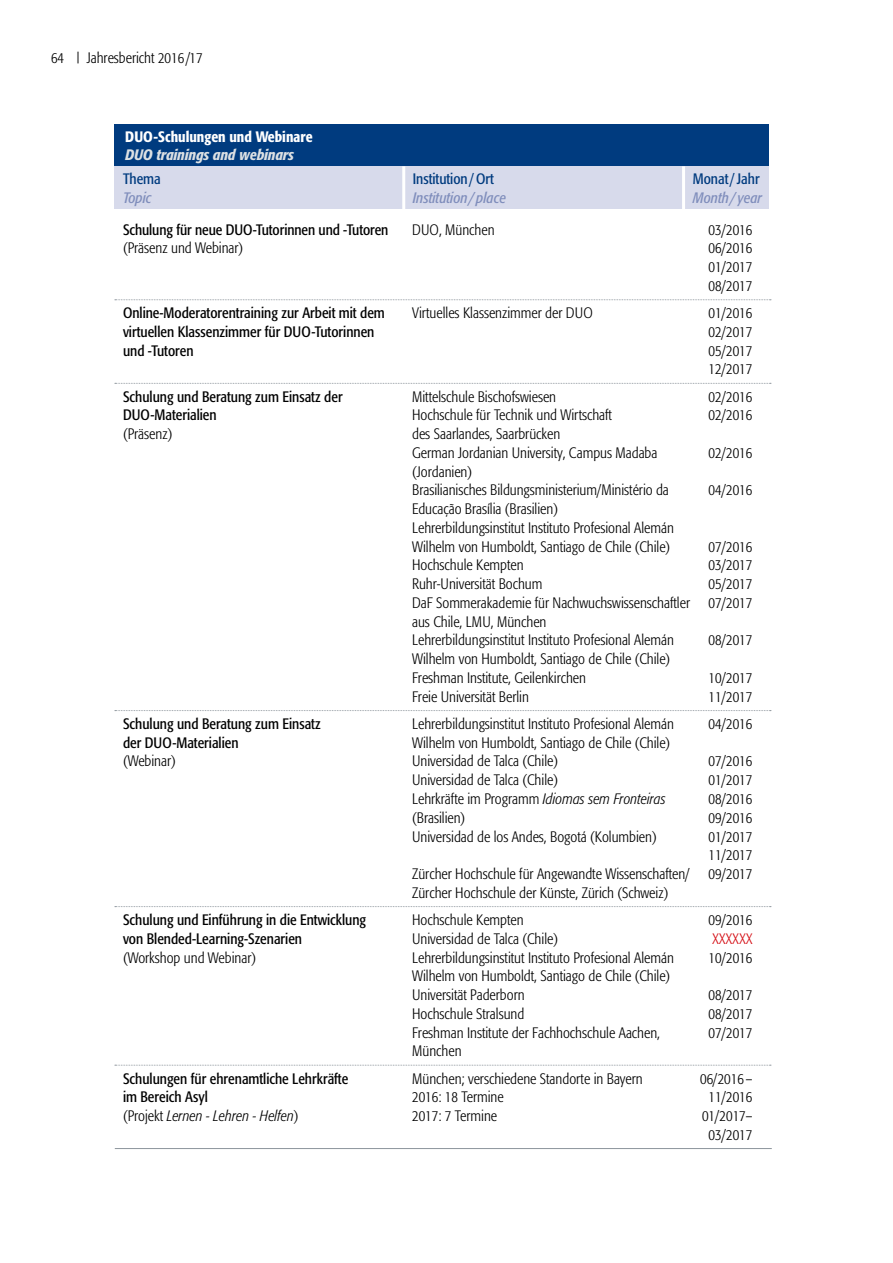
<style>
.page{position:relative;width:893px;height:1263px;background:#fff}
.page>*{position:absolute;margin:0;border:0;box-sizing:border-box;transform-origin:0 0}
.t1{font:300 condensed 15px/18.8px "Formata Pro";color:#000}
.t2{font:condensed 15px "Formata Pro";color:#000}
.t3{font:italic condensed 15px "Formata Pro";color:#808ebc}
.t4{font:condensed 15px "Formata Pro";color:#003b7f}
.t5{font:italic 300 condensed 15px "Formata Pro";color:#000}
.t6{font:500 condensed 15px "Formata Pro";color:#fff}
.t7{font:italic 500 condensed 15px "Formata Pro";color:#dce0e3}
.t8{font:300 condensed 15px "Formata Pro";letter-spacing:.03em;color:#d40a11}
.t9{font:300 condensed 12.3px "Formata Pro";color:#000;scale:1.22 1}
.s1{font-style:italic}
.s2{font-style:normal}
</style>
<div class="page">
<div style="left:114px;top:124px;width:655px;height:42px;background:#003b7f"></div>
<div style="left:114px;top:166px;width:655px;height:43px;background:#d7daeb"></div>
<svg style="left:115px;top:299px;width:656px;height:1px"></svg>
<svg style="left:115px;top:383px;width:656px;height:1px"></svg>
<svg style="left:115px;top:710px;width:656px;height:1px"></svg>
<svg style="left:115px;top:906px;width:656px;height:1px"></svg>
<svg style="left:115px;top:1065px;width:656px;height:1px"></svg>
<hr style="left:115px;top:1148px;width:657px;height:1px;background:#8d959c">
<hr style="left:402px;top:166px;width:3px;height:45px;background:#fff">
<hr style="left:682px;top:166px;width:3px;height:45px;background:#fff">
<p class="t1" style="left:51px;top:48px;width:15px">64</p>
<p class="t1" style="left:87px;top:48px;width:117px">Jahresbericht 2016 /17</p>
<p class="t9" style="left:77px;top:49px;width:4px">|</p>
<p class="t6" style="left:125px;top:127px;width:189px">DUO-Schulungen und Webinare</p>
<p class="t7" style="left:125px;top:145px;width:170px">DUO trainings and webinars</p>
<p class="t4" style="left:123px;top:169px;width:39px">Thema</p>
<p class="t4" style="left:413px;top:169px;width:83px">Institution /Ort</p>
<p class="t4" style="left:693px;top:169px;width:68px">Monat/Jahr</p>
<p class="t3" style="left:123px;top:188px;width:30px">Topic</p>
<p class="t3" style="left:413px;top:188px;width:95px">Institution / place</p>
<p class="t3" style="left:693px;top:188px;width:71px">Month / year</p>
<p class="t2" style="left:123px;top:220px;width:267px">Schulung für neue DUO-Tutorinnen und -Tutoren</p>
<p class="t1" style="left:412px;top:220px;width:84px">DUO, München</p>
<p class="t1" style="left:709px;top:220px;width:45px">03/2016</p>
<p class="t1" style="left:123px;top:239px;width:122px">(Präsenz und Webinar)</p>
<p class="t1" style="left:709px;top:239px;width:45px;text-align:justify">06/2016<br>01/2017<br>08/2017</p>
<p class="t2" style="left:123px;top:303px;width:263px">Online-Moderatorentraining zur Arbeit mit dem</p>
<p class="t1" style="left:412px;top:303px;width:182px">Virtuelles Klassenzimmer der DUO</p>
<p class="t1" style="left:709px;top:303px;width:45px">01/2016</p>
<p class="t2" style="left:123px;top:322px;width:253px">virtuellen Klassenzimmer für DUO-Tutorinnen</p>
<p class="t1" style="left:709px;top:322px;width:45px">02/2017</p>
<p class="t2" style="left:123px;top:341px;width:72px">und -Tutoren</p>
<p class="t1" style="left:709px;top:341px;width:45px">05/2017<br>12/2017</p>
<p class="t2" style="left:123px;top:387px;width:221px">Schulung und Beratung zum Einsatz der</p>
<p class="t1" style="left:412px;top:387px;width:145px">Mittelschule Bischofswiesen</p>
<p class="t1" style="left:709px;top:387px;width:45px">02/2016</p>
<p class="t2" style="left:123px;top:405px;width:95px">DUO-Materialien</p>
<p class="t1" style="left:412px;top:406px;width:201px">Hochschule für Technik und Wirtschaft</p>
<p class="t1" style="left:709px;top:406px;width:45px">02/2016</p>
<p class="t1" style="left:123px;top:425px;width:51px">(Präsenz)</p>
<p class="t1" style="left:412px;top:425px;width:247px">des Saarlandes, Saarbrücken<br>German Jordanian University, Campus Madaba</p>
<p class="t1" style="left:709px;top:443px;width:45px">02/2016</p>
<p class="t1" style="left:412px;top:462px;width:258px">(Jordanien)<br>Brasilianisches Bildungsministerium/Ministério da</p>
<p class="t1" style="left:412px;top:500px;width:263px">Educação Brasília (Brasilien)<br>Lehrerbildungsinstitut Instituto Profesional Alemán<br>Wilhelm von Humboldt, Santiago de Chile (Chile)</p>
<p class="t1" style="left:709px;top:481px;width:45px">04/2016</p>
<p class="t1" style="left:709px;top:537px;width:45px">07/2016</p>
<p class="t1" style="left:412px;top:556px;width:113px">Hochschule Kempten</p>
<p class="t1" style="left:709px;top:556px;width:45px">03/2017</p>
<p class="t1" style="left:412px;top:575px;width:132px">Ruhr-Universität Bochum</p>
<p class="t1" style="left:412px;top:575px;width:342px;text-indent:296px">05/2017<br>DaF Sommerakademie für Nachwuchswissenschaftler 07/2017 aus Chile, LMU, München<br>Lehrerbildungsinstitut Instituto Profesional Alemán</p>
<p class="t1" style="left:709px;top:631px;width:45px">08/2017</p>
<p class="t1" style="left:412px;top:650px;width:260px">Wilhelm von Humboldt, Santiago de Chile (Chile)<br>Freshman Institute, Geilenkirchen</p>
<p class="t1" style="left:709px;top:668px;width:45px">10/2017</p>
<p class="t1" style="left:412px;top:687px;width:118px">Freie Universität Berlin</p>
<p class="t1" style="left:709px;top:687px;width:45px">11/2017</p>
<p class="t2" style="left:123px;top:714px;width:199px">Schulung und Beratung zum Einsatz</p>
<p class="t1" style="left:412px;top:714px;width:263px">Lehrerbildungsinstitut Instituto Profesional Alemán</p>
<p class="t1" style="left:709px;top:714px;width:45px">04/2016</p>
<p class="t2" style="left:123px;top:733px;width:117px">der DUO-Materialien</p>
<p class="t1" style="left:412px;top:733px;width:260px">Wilhelm von Humboldt, Santiago de Chile (Chile)</p>
<p class="t1" style="left:123px;top:752px;width:54px">(Webinar)</p>
<p class="t1" style="left:412px;top:752px;width:147px">Universidad de Talca (Chile)</p>
<p class="t1" style="left:709px;top:752px;width:45px">07/2016</p>
<p class="t1" style="left:412px;top:771px;width:147px">Universidad de Talca (Chile)</p>
<p class="t1" style="left:709px;top:771px;width:45px">01/2017</p>
<p class="t1" style="left:412px;top:789px;width:255px">Lehrkräfte im Programm <span class="s1">Idiomas sem Fronteiras</span></p>
<p class="t1" style="left:709px;top:789px;width:45px">08/2016</p>
<p class="t1" style="left:412px;top:808px;width:55px">(Brasilien)</p>
<p class="t1" style="left:709px;top:808px;width:45px">09/2016</p>
<p class="t1" style="left:412px;top:827px;width:246px">Universidad de los Andes, Bogotá (Kolumbien)</p>
<p class="t1" style="left:709px;top:827px;width:45px">01/2017<br>11/2017</p>
<p class="t1" style="left:412px;top:864px;width:279px">Zürcher Hochschule für Angewandte Wissenschaften/</p>
<p class="t1" style="left:709px;top:864px;width:45px">09/2017</p>
<p class="t1" style="left:412px;top:883px;width:258px">Zürcher Hochschule der Künste, Zürich (Schweiz)</p>
<p class="t2" style="left:123px;top:910px;width:245px">Schulung und Einführung in die Entwicklung</p>
<p class="t1" style="left:412px;top:910px;width:113px">Hochschule Kempten</p>
<p class="t1" style="left:709px;top:910px;width:45px">09/2016</p>
<p class="t2" style="left:123px;top:929px;width:181px">von Blended-Learning-Szenarien</p>
<p class="t1" style="left:412px;top:929px;width:147px">Universidad de Talca (Chile)</p>
<p class="t8" style="left:712px;top:929px;width:41px">XXXXXX</p>
<p class="t1" style="left:123px;top:948px;width:135px">(Workshop und Webinar)</p>
<p class="t1" style="left:412px;top:948px;width:263px">Lehrerbildungsinstitut Instituto Profesional Alemán</p>
<p class="t1" style="left:709px;top:948px;width:45px">10/2016</p>
<p class="t1" style="left:412px;top:967px;width:260px">Wilhelm von Humboldt, Santiago de Chile (Chile)<br>Universität Paderborn</p>
<p class="t1" style="left:709px;top:985px;width:45px">08/2017</p>
<p class="t1" style="left:412px;top:1004px;width:114px">Hochschule Stralsund</p>
<p class="t1" style="left:709px;top:1004px;width:45px">08/2017</p>
<p class="t1" style="left:412px;top:1023px;width:249px">Freshman Institute der Fachhochschule Aachen,</p>
<p class="t1" style="left:709px;top:1023px;width:45px">07/2017</p>
<p class="t1" style="left:412px;top:1042px;width:51px">München</p>
<p class="t2" style="left:123px;top:1068px;width:227px">Schulungen für ehrenamtliche Lehrkräfte</p>
<p class="t1" style="left:412px;top:1069px;width:232px">München; verschiedene Standorte in Bayern</p>
<p class="t1" style="left:700px;top:1069px;width:54px">06/2016 –</p>
<p class="t2" style="left:123px;top:1087px;width:86px">im Bereich Asyl</p>
<p class="t1" style="left:412px;top:1088px;width:93px">2016: 18 Termine</p>
<p class="t1" style="left:709px;top:1088px;width:45px">11/2016</p>
<p class="t5" style="left:123px;top:1106px;width:177px"><span class="s2">(Projekt</span> Lernen - Lehren - Helfen<span class="s2">)</span></p>
<p class="t1" style="left:412px;top:1106px;width:86px">2017: 7 Termine</p>
<p class="t1" style="left:702px;top:1106px;width:52px;text-align:center">01/2017–<br>03/2017</p>
</div>
